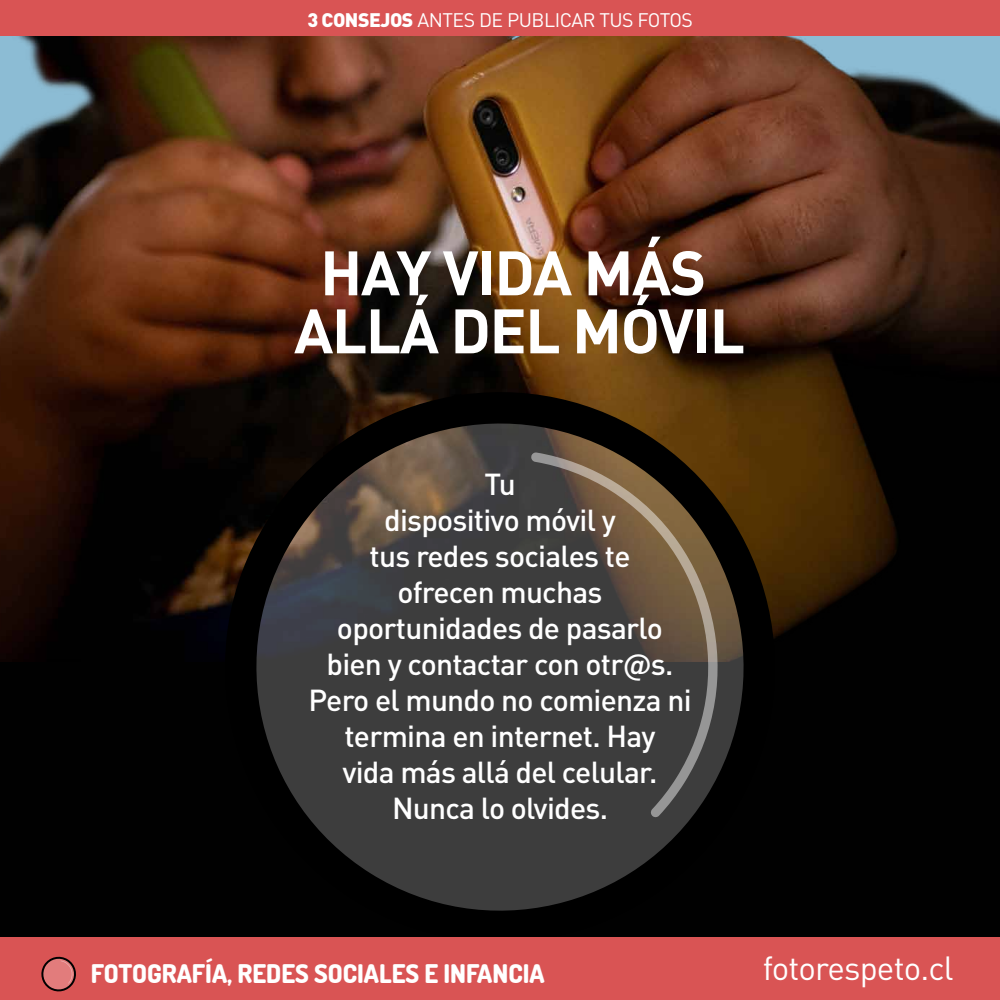
<style>
.page{position:relative;width:1000px;height:1000px;background:#fff}
.page>*{position:absolute;margin:0;border:0;box-sizing:border-box;transform-origin:0 0}
.t1{font:700 61.7px/58px "DIN Pro";letter-spacing:-.025em;color:#fff;text-align:center}
.t2{font:33.1px "DIN Pro";letter-spacing:-.025em;color:#fff}
.t3{font:500 30px/36px "DIN Pro";letter-spacing:-.025em;color:#fff;text-align:center}
.t4{font:200 25.7px "Dosis";color:#fff}
.t5{font:19.4px "DIN Pro";letter-spacing:-.025em;color:#fff}
.s1{font-weight:900}
</style>
<div class="page">
<div style="left:0;top:330px;width:1000px;height:670px;background:#010101"></div>
<img style="left:0;top:36px;width:1000px;height:626px">
<div style="left:0;top:0;width:1000px;height:36px;background:#d95454"></div>
<svg style="left:198px;top:371px;width:604px;height:540px"></svg>
<svg style="left:531px;top:452px;width:187px;height:365px;background:#4d463e"></svg>
<div style="left:0;top:937px;width:1000px;height:63px;background:#d95454"></div>
<svg style="left:41px;top:956px;width:35px;height:36px"></svg>
<p class="t5" style="left:307px;top:4px;width:387px"><span class="s1">3 CONSEJOS</span> ANTES DE PUBLICAR TUS FOTOS</p>
<h1 class="t1" style="left:294px;top:237px;width:453px">HAY VIDA MÁS<br>ALLÁ DEL MÓVIL</h1>
<p class="t3" style="left:308px;top:463px;width:385px">Tu<br>dispositivo móvil y<br>tus redes sociales te<br>ofrecen muchas oportunidades de pasarlo bien y contactar con otr@s.<br>Pero el mundo no comienza ni termina en internet. Hay<br>vida más allá del celular.<br>Nunca lo olvides.</p>
<p class="t4" style="left:91px;top:956px;width:455px">FOTOGRAFÍA, REDES SOCIALES E INFANCIA</p>
<p class="t2" style="left:763px;top:942px;width:192px">fotorespeto.cl</p>
</div>
